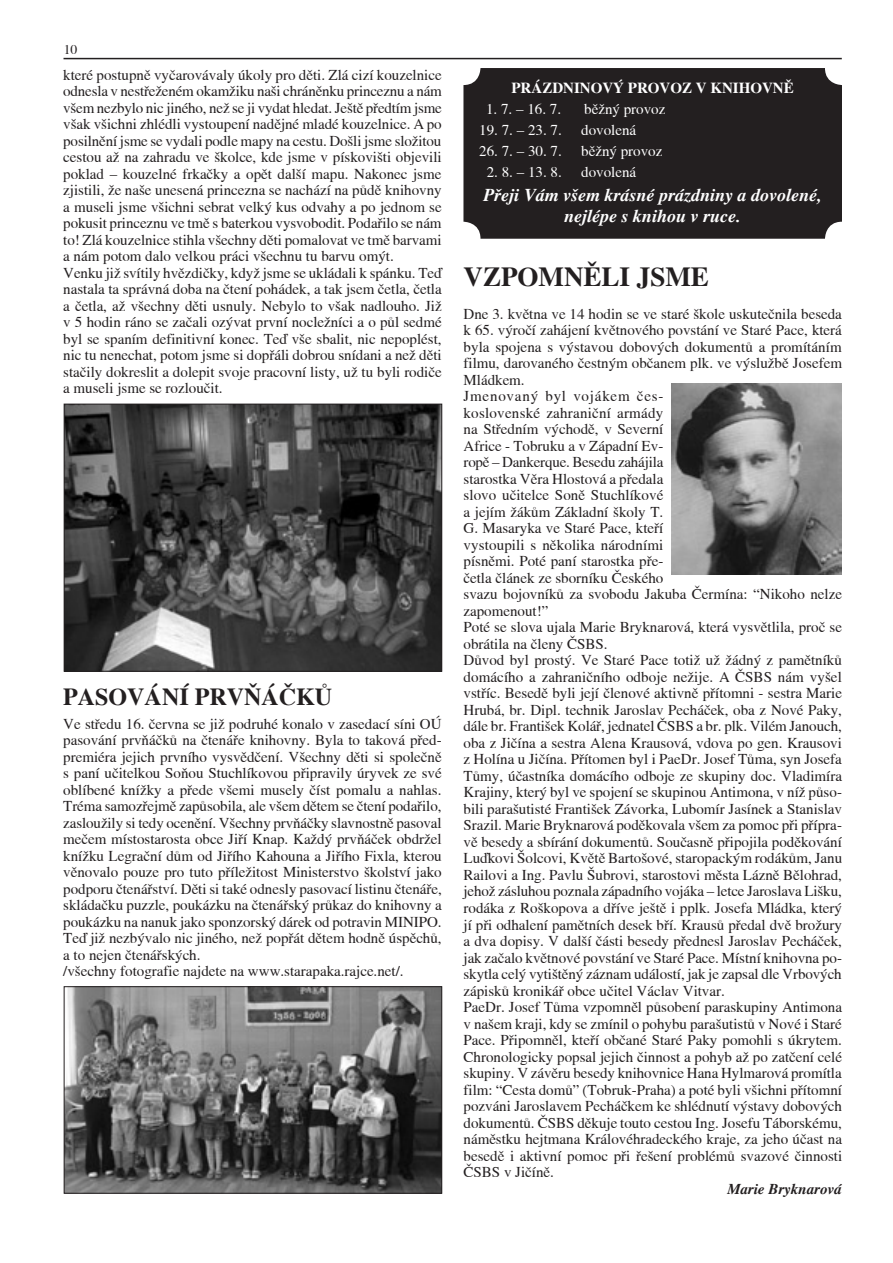
<style>
.page{position:relative;width:893px;height:1263px;background:#fff}
.page>*{position:absolute;margin:0;border:0;box-sizing:border-box;transform-origin:0 0}
.t1{font:700 27px "Toronto";color:#231f20}
.t2{font:700 24px "Toronto";color:#231f20}
.t3{font:italic 700 18px/21.6px "Toronto";color:#fff;text-align:center}
.t4{font:15px/16.5px "Toronto";color:#231f20}
.t5{font:15px "Toronto";color:#fff}
.t6{font:700 15px "Toronto";color:#fff}
.t7{font:italic 700 15px "Toronto";color:#231f20}
.t8{font:13.5px "Toronto";color:#231f20}
</style>
<div class="page">
<hr style="left:64px;top:58px;width:778px;height:1px;background:#231f20">
<img style="left:66px;top:406px;width:374px;height:264px">
<div style="left:64px;top:404px;width:378px;height:268px;border:1px solid #231f20"></div>
<img style="left:66px;top:988px;width:374px;height:203px">
<div style="left:64px;top:986px;width:378px;height:207px;border:1px solid #231f20"></div>
<div style="left:463px;top:68px;width:379px;height:171px;background:#231f20"></div>
<img style="left:672px;top:384px;width:170px;height:191px">
<p class="t8" style="left:64px;top:42px;width:15px">10</p>
<p class="t4" style="left:63px;top:66px;width:380px">které postupně vyčarovávaly úkoly pro děti. Zlá cizí kouzelnice odnesla v nestřeženém okamžiku naši chráněnku princeznu a nám všem nezbylo nic jiného, než se ji vydat hledat. Ještě předtím jsme však všichni zhlédli vystoupení nadějné mladé kouzelnice. A po posilnění jsme se vydali podle mapy na cestu. Došli jsme složitou cestou až na zahradu ve školce, kde jsme v pískovišti objevili poklad – kouzelné frkačky a opět další mapu. Nakonec jsme zjistili, že naše unesená princezna se nachází na půdě knihovny a museli jsme všichni sebrat velký kus odvahy a po jednom se pokusit princeznu ve tmě s baterkou vysvobodit. Podařilo se nám to! Zlá kouzelnice stihla všechny děti pomalovat ve tmě barvami a nám potom dalo velkou práci všechnu tu barvu omýt.<br>Venku již svítily hvězdičky, když jsme se ukládali k spánku. Teď nastala ta správná doba na čtení pohádek, a tak jsem četla, četla a četla, až všechny děti usnuly. Nebylo to však nadlouho. Již v 5 hodin ráno se začali ozývat první nocležníci a o půl sedmé byl se spaním definitivní konec. Teď vše sbalit, nic nepoplést, nic tu nenechat, potom jsme si dopřáli dobrou snídani a než děti stačily dokreslit a dolepit svoje pracovní listy, už tu byli rodiče a museli jsme se rozloučit.</p>
<h2 class="t2" style="left:63px;top:683px;width:270px">PASOVÁNÍ PRVŇÁČKŮ</h2>
<p class="t4" style="left:63px;top:715px;width:380px">Ve středu 16. června se již podruhé konalo v zasedací síni OÚ pasování prvňáčků na čtenáře knihovny. Byla to taková před&shy;premiéra jejich prvního vysvědčení. Všechny děti si společně s paní učitelkou Soňou Stuchlíkovou připravily úryvek ze své oblíbené knížky a přede všemi musely číst pomalu a nahlas.<br>Tréma samozřejmě zapůsobila, ale všem dětem se čtení podařilo, zasloužily si tedy ocenění. Všechny prvňáčky slavnostně pasoval mečem místostarosta obce Jiří Knap. Každý prvňáček obdržel knížku Legrační dům od Jiřího Kahouna a Jiřího Fixla, kterou věnovalo pouze pro tuto příležitost Ministerstvo školství jako podporu čtenářství. Děti si také odnesly pasovací listinu čtenáře, skládačku puzzle, poukázku na čtenářský průkaz do knihovny a poukázku na nanuk jako sponzorský dárek od potravin MINIPO.<br>Teď již nezbývalo nic jiného, než popřát dětem hodně úspěchů, a to nejen čtenářských.<br>/všechny fotografie najdete na www.starapaka.rajce.net/.</p>
<p class="t6" style="left:511px;top:79px;width:284px">PRÁZDNINOVÝ PROVOZ V KNIHOVNĚ</p>
<p class="t5" style="left:486px;top:100px;width:76px">1. 7. – 16. 7.</p>
<p class="t5" style="left:584px;top:100px;width:83px">běžný provoz</p>
<p class="t5" style="left:479px;top:121px;width:84px">19. 7. – 23. 7.</p>
<p class="t5" style="left:581px;top:121px;width:56px">dovolená</p>
<p class="t5" style="left:479px;top:142px;width:84px">26. 7. – 30. 7.</p>
<p class="t5" style="left:581px;top:142px;width:83px">běžný provoz</p>
<p class="t5" style="left:487px;top:163px;width:76px">2. 8. – 13. 8.</p>
<p class="t5" style="left:581px;top:163px;width:56px">dovolená</p>
<p class="t3" style="left:484px;top:184px;width:340px">Přeji Vám všem krásné prázdniny a dovolené, nejlépe s knihou v ruce.</p>
<h1 class="t1" style="left:463px;top:261px;width:247px">VZPOMNĚLI JSME</h1>
<p class="t4" style="left:463px;top:306px;width:380px">Dne 3. května ve 14 hodin se ve staré škole uskutečnila beseda k 65. výročí zahájení květnového povstání ve Staré Pace, která byla spojena s výstavou dobových dokumentů a promítáním filmu, darovaného čestným občanem plk. ve výslužbě Josefem Mládkem.<br>Jmenovaný byl vojákem čes-<br>koslovenské zahraniční armády<br>na Středním východě, v Severní<br>Africe - Tobruku a v Západní Ev-<br>ropě – Dankerque. Besedu zahájila<br>starostka Věra Hlostová a předala<br>slovo učitelce Soně Stuchlíkové<br>a jejím žákům Základní školy T.<br>G. Masaryka ve Staré Pace, kteří<br>vystoupili s několika národními<br>písněmi. Poté paní starostka pře-<br>četla článek ze sborníku Českého<br>svazu bojovníků za svobodu Jakuba Čermína: “Nikoho nelze zapomenout!”<br>Poté se slova ujala Marie Bryknarová, která vysvětlila, proč se obrátila na členy ČSBS.<br>Důvod byl prostý. Ve Staré Pace totiž už žádný z pamětníků domácího a zahraničního odboje nežije. A ČSBS nám vyšel vstříc. Besedě byli její členové aktivně přítomni - sestra Marie Hrubá, br. Dipl. technik Jaroslav Pecháček, oba z Nové Paky, dále br. František Kolář, jednatel ČSBS a br. plk. Vilém Janouch, oba z Jičína a sestra Alena Krausová, vdova po gen. Krausovi z Holína u Jičína. Přítomen byl i PaeDr. Josef Tůma, syn Josefa Tůmy, účastníka domácího odboje ze skupiny doc. Vladimíra Krajiny, který byl ve spojení se skupinou Antimona, v níž půso&shy;bili parašutisté František Závorka, Lubomír Jasínek a Stanislav Srazil. Marie Bryknarová poděkovala všem za pomoc při přípra&shy;vě besedy a sbírání dokumentů. Současně připojila poděkování Luďkovi Šolcovi, Květě Bartošové, staropackým rodákům, Janu Railovi a Ing. Pavlu Šubrovi, starostovi města Lázně Bělohrad, jehož zásluhou poznala západního vojáka – letce Jaroslava Lišku, rodáka z Roškopova a dříve ještě i pplk. Josefa Mládka, který jí při odhalení pamětních desek bří. Krausů předal dvě brožury a dva dopisy. V další části besedy přednesl Jaroslav Pecháček, jak začalo květnové povstání ve Staré Pace. Místní knihovna po&shy;skytla celý vytištěný záznam událostí, jak je zapsal dle Vrbových zápisků kronikář obce učitel Václav Vitvar.<br>PaeDr. Josef Tůma vzpomněl působení paraskupiny Antimona v našem kraji, kdy se zmínil o pohybu parašutistů v Nové i Staré Pace. Připomněl, kteří občané Staré Paky pomohli s úkrytem.<br>Chronologicky popsal jejich činnost a pohyb až po zatčení celé skupiny. V závěru besedy knihovnice Hana Hylmarová promítla film: “Cesta domů” (Tobruk-Praha) a poté byli všichni přítomní pozváni Jaroslavem Pecháčkem ke shlédnutí výstavy dobových dokumentů. ČSBS děkuje touto cestou Ing. Josefu Táborskému, náměstku hejtmana Královéhradeckého kraje, za jeho účast na besedě i aktivní pomoc při řešení problémů svazové činnosti ČSBS v Jičíně.</p>
<p class="t7" style="left:727px;top:1180px;width:116px">Marie Bryknarová</p>
</div>
